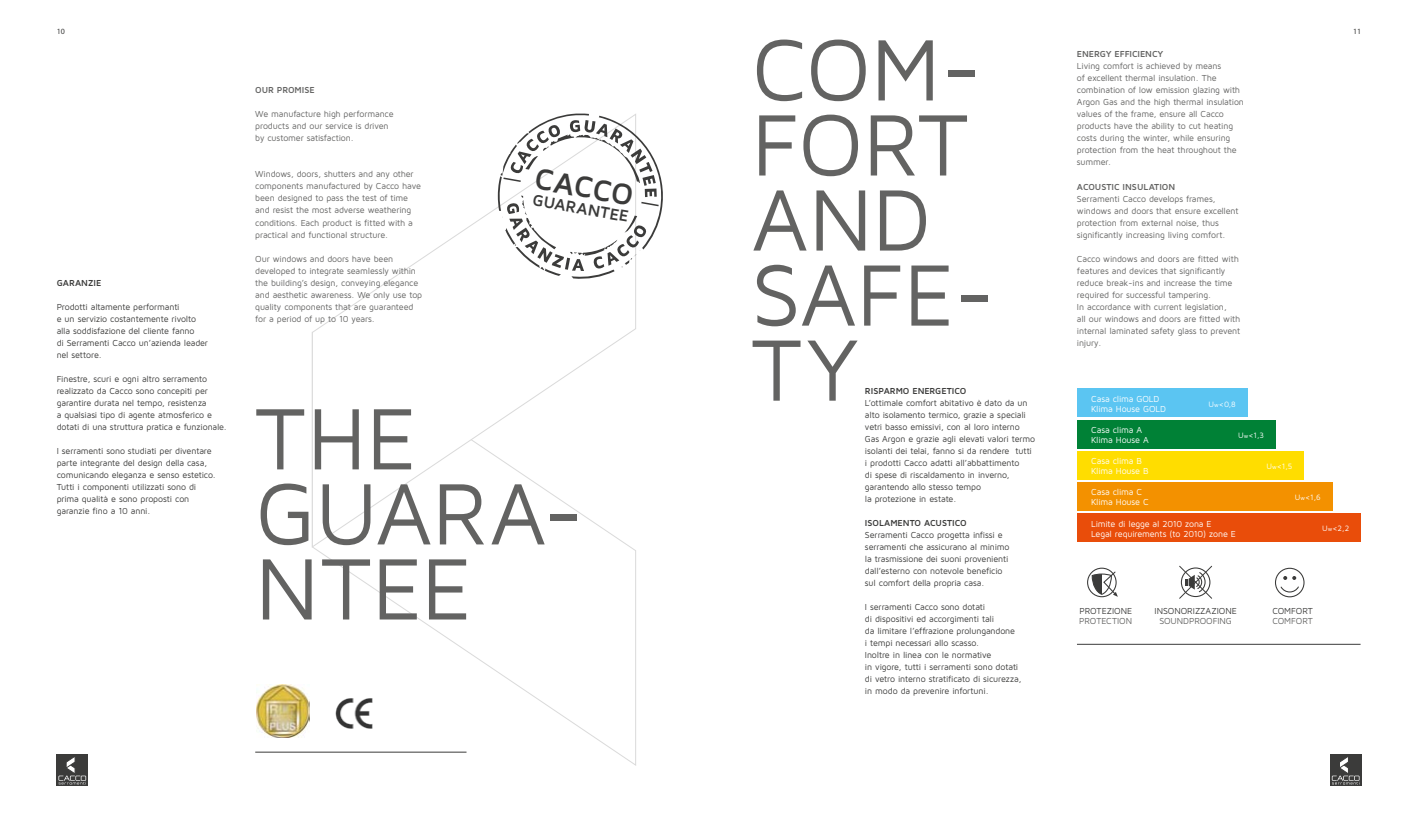
<style>
.page{position:relative;width:1418px;height:823px;background:#fff}
.page>*{position:absolute;margin:0;border:0;box-sizing:border-box;transform-origin:0 0}
.t1{font:90px/75px "Maven Pro";letter-spacing:-.005em;color:#636362}
.t2{font:700 30.7px "Maven Pro";color:#3b3b3a}
.t3{font:700 16.5px "Maven Pro";color:#3b3b3a}
.t4{font:9px/12px "Maven Pro";letter-spacing:-.015em;color:#3b3b3a}
.t5{font:9px/12px "Maven Pro";letter-spacing:-.015em;color:#636362}
.t6{font:9px/10px "Maven Pro";letter-spacing:-.02em;color:#fff}
.t7{font:700 9px "Maven Pro";letter-spacing:-.005em;color:#3b3b3a}
.t8{font:700 9px "Maven Pro";letter-spacing:-.005em;color:#636362}
.t9{font:8px "Maven Pro";color:#fff}
.t10{font:8px "Myriad Pro";color:#3b3b3a}
.s1{font-size:6px}
</style>
<div class="page">
<svg style="left:311px;top:548px;width:325px;height:217px"></svg>
<svg style="left:311px;top:192px;width:325px;height:356px"></svg>
<svg style="left:57px;top:754px;width:31px;height:31px"></svg>
<svg style="left:58px;top:755px;width:29px;height:29px"></svg>
<div style="left:1329px;top:754px;width:32px;height:31px;background:#3b3b3a"></div>
<svg style="left:1331px;top:757px;width:28px;height:27px"></svg>
<img style="left:257px;top:684px;width:53px;height:53px">
<img style="left:335px;top:696px;width:39px;height:36px">
<hr style="left:255px;top:751px;width:211px;height:1px;background:#3b3b3a">
<div style="left:1076px;top:513px;width:284px;height:28px;background:#e94d0a"></div>
<div style="left:1076px;top:482px;width:256px;height:28px;background:#f39100"></div>
<div style="left:1076px;top:451px;width:227px;height:28px;background:#fd0"></div>
<div style="left:1076px;top:420px;width:199px;height:28px;background:#008136"></div>
<div style="left:1076px;top:388px;width:171px;height:29px;background:#5bc5f2"></div>
<div style="left:1274px;top:567px;width:30px;height:30px;border:1px solid #3b3b3a;border-radius:50%"></div>
<svg style="left:1283px;top:576px;width:13px;height:3px"></svg>
<svg style="left:1279px;top:586px;width:20px;height:6px"></svg>
<svg style="left:1179px;top:565px;width:33px;height:33px"></svg>
<div style="left:1087px;top:567px;width:29px;height:30px;border:1px solid #3b3b3a;border-radius:50%"></div>
<svg style="left:1091px;top:570px;width:26px;height:26px"></svg>
<hr style="left:1076px;top:643px;width:284px;height:1px;background:#3b3b3a">
<svg style="left:498px;top:113px;width:165px;height:166px"></svg>
<p class="t10" style="left:57px;top:27px;width:10px">10</p>
<p class="t10" style="left:1352px;top:27px;width:10px">11</p>
<p class="t7" style="left:57px;top:277px;width:46px">GARANZIE</p>
<p class="t4" style="left:57px;top:300px;width:153px">Prodotti altamente performanti<br>e un servizio costantemente rivolto alla soddisfazione del cliente fanno<br>di Serramenti Cacco un’azienda leader nel settore.</p>
<p class="t4" style="left:57px;top:372px;width:172px">Finestre, scuri e ogni altro serramento realizzato da Cacco sono concepiti per garantire durata nel tempo, resistenza<br>a qualsiasi tipo di agente atmosferico e dotati di una struttura pratica e funzionale.</p>
<p class="t4" style="left:57px;top:444px;width:160px">I serramenti sono studiati per diventare parte integrante del design della casa, comunicando eleganza e senso estetico.<br>Tutti i componenti utilizzati sono di prima qualità e sono proposti con garanzie fino a 10 anni.</p>
<p class="t8" style="left:255px;top:84px;width:61px">OUR PROMISE</p>
<p class="t5" style="left:255px;top:108px;width:140px">We manufacture high performance products and our service is driven by customer satisfaction.</p>
<p class="t5" style="left:255px;top:168px;width:167px">Windows, doors, shutters and any other components manufactured by Cacco have been designed to pass the test of time and resist the most adverse weathering conditions. Each product is fitted with a practical and functional structure.</p>
<p class="t5" style="left:255px;top:252px;width:168px">Our windows and doors have been developed to integrate seamlessly within the building’s design, conveying elegance and aesthetic awareness. We only use top quality components that are guaranteed for a period of up to 10 years.</p>
<h2 class="t2" style="left:538px;top:159px;width:101px;rotate:10deg">CACCO</h2>
<h3 class="t3" style="left:534px;top:189px;width:99px;rotate:10deg">GUARANTEE</h3>
<h1 class="t1" style="left:255px;top:397px;width:330px">THE<br>GUARA-<br>NTEE</h1>
<h1 class="t1" style="left:751px;top:29px;width:244px">COM-<br>FORT<br>AND<br>SAFE-<br>TY</h1>
<p class="t7" style="left:865px;top:385px;width:103px">RISPARMO ENERGETICO</p>
<p class="t4" style="left:865px;top:396px;width:172px">L’ottimale comfort abitativo è dato da un alto isolamento termico, grazie a speciali vetri basso emissivi, con al loro interno Gas Argon e grazie agli elevati valori termo isolanti dei telai, fanno si da rendere tutti i prodotti Cacco adatti all’abbattimento<br>di spese di riscaldamento in inverno, garantendo allo stesso tempo<br>la protezione in estate.</p>
<p class="t7" style="left:865px;top:517px;width:103px">ISOLAMENTO ACUSTICO</p>
<p class="t4" style="left:865px;top:528px;width:146px">Serramenti Cacco progetta infissi e serramenti che assicurano al minimo la trasmissione dei suoni provenienti dall’esterno con notevole beneficio sul comfort della propria casa.</p>
<p class="t4" style="left:865px;top:600px;width:158px">I serramenti Cacco sono dotati<br>di dispositivi ed accorgimenti tali<br>da limitare l’effrazione prolungandone<br>i tempi necessari allo scasso.<br>Inoltre in linea con le normative<br>in vigore, tutti i serramenti sono dotati di vetro interno stratificato di sicurezza, in modo da prevenire infortuni.</p>
<p class="t8" style="left:1076px;top:49px;width:88px">ENERGY EFFICIENCY</p>
<p class="t5" style="left:1076px;top:60px;width:168px">Living comfort is achieved by means<br>of excellent thermal insulation. The combination of low emission glazing with Argon Gas and the high thermal insulation values of the frame, ensure all Cacco products have the ability to cut heating costs during the winter, while ensuring protection from the heat throughout the summer.</p>
<p class="t8" style="left:1076px;top:181px;width:100px">ACOUSTIC INSULATION</p>
<p class="t5" style="left:1076px;top:192px;width:163px">Serramenti Cacco develops frames, windows and doors that ensure excellent protection from external noise, thus significantly increasing living comfort.</p>
<p class="t5" style="left:1076px;top:252px;width:165px">Cacco windows and doors are fitted with features and devices that significantly reduce break-ins and increase the time required for successful tampering.<br>In accordance with current legislation,<br>all our windows and doors are fitted with internal laminated safety glass to prevent injury.</p>
<p class="t6" style="left:1091px;top:393px;width:76px">Casa clima GOLD<br>Klima House GOLD</p>
<p class="t9" style="left:1208px;top:398px;width:29px">U<span class="s1">w</span>&lt;0,8</p>
<p class="t6" style="left:1091px;top:424px;width:59px">Casa clima A<br>Klima House A</p>
<p class="t9" style="left:1238px;top:430px;width:27px">U<span class="s1">w</span>&lt;1,3</p>
<p class="t6" style="left:1091px;top:455px;width:59px">Casa clima B<br>Klima House B</p>
<p class="t9" style="left:1266px;top:461px;width:28px">U<span class="s1">w</span>&lt;1,5</p>
<p class="t6" style="left:1091px;top:486px;width:59px">Casa clima C<br>Klima House C</p>
<p class="t9" style="left:1294px;top:492px;width:27px">U<span class="s1">w</span>&lt;1,6</p>
<p class="t6" style="left:1091px;top:518px;width:146px">Limite di legge al 2010 zona E<br>Legal requirements (to 2010) zone E</p>
<p class="t9" style="left:1322px;top:523px;width:28px">U<span class="s1">w</span>&lt;2,2</p>
<p class="t4" style="left:1079px;top:604px;width:54px">PROTEZIONE</p>
<p class="t5" style="left:1079px;top:614px;width:54px">PROTECTION</p>
<p class="t4" style="left:1154px;top:603px;width:84px">INSONORIZZAZIONE</p>
<p class="t5" style="left:1159px;top:613px;width:74px">SOUNDPROOFING</p>
<p class="t4" style="left:1272px;top:603px;width:42px">COMFORT</p>
<p class="t5" style="left:1272px;top:613px;width:42px">COMFORT</p>
</div>
